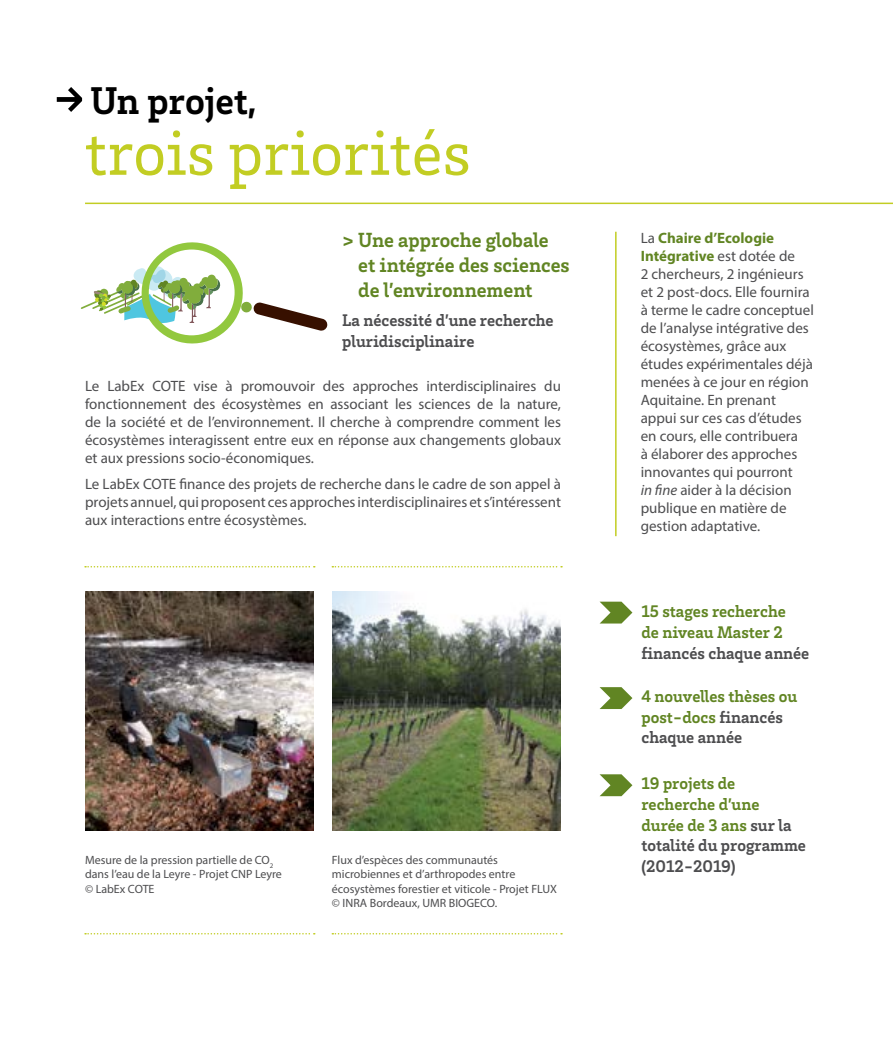
<style>
.page{position:relative;width:893px;height:1063px;background:#fff}
.page>*{position:absolute;margin:0;border:0;box-sizing:border-box;transform-origin:0 0}
.t1{font:65.55px "Brix Slab";color:#c2cd23}
.t2{font:700 39.6px "Brix Slab";color:#000}
.t3{font:700 21px/25.2px "Brix Slab";color:#618523}
.t4{font:700 17.25px/20.7px "Brix Slab";color:#618523}
.t5{font:700 17.25px/20.7px "Brix Slab";color:#4d4d4f}
.t6{font:15px/18px "Myriad Pro";color:#4d4d4f;text-align:justify}
.t7{font:12px/14.4px "Myriad Pro";color:#4d4d4f}
.s1{font-weight:700;color:#618523}
.s2{font-style:italic}
.s3{color:#4d4d4f}
</style>
<div class="page">
<svg style="left:600px;top:602px;width:32px;height:22px"></svg>
<svg style="left:600px;top:687px;width:32px;height:22px"></svg>
<svg style="left:600px;top:774px;width:32px;height:22px"></svg>
<svg style="left:57px;top:87px;width:25px;height:25px"></svg>
<hr style="left:85px;top:203px;width:808px;height:1px;background:#c2cd23">
<svg style="left:85px;top:566px;width:230px;height:2px"></svg>
<svg style="left:85px;top:933px;width:230px;height:2px"></svg>
<svg style="left:332px;top:566px;width:230px;height:2px"></svg>
<hr style="left:615px;top:232px;width:2px;height:304px;background:#c2cd23">
<svg style="left:332px;top:933px;width:230px;height:2px"></svg>
<img style="left:85px;top:592px;width:229px;height:238px">
<img style="left:332px;top:592px;width:229px;height:238px">
<svg style="left:80px;top:242px;width:248px;height:102px"></svg>
<h2 class="t2" style="left:91px;top:74px;width:167px">Un projet,</h2>
<h1 class="t1" style="left:85px;top:110px;width:387px">trois priorités</h1>
<h3 class="t3" style="left:358px;top:226px;width:213px;text-indent:-16px">&gt; Une approche globale et intégrée des sciences de l’environnement</h3>
<p class="t5" style="left:342px;top:310px;width:213px">La nécessité d’une recherche pluridisciplinaire</p>
<p class="t6" style="left:85px;top:376px;width:477px">Le LabEx COTE vise à promouvoir des approches interdisciplinaires du fonctionnement des écosystèmes en associant les sciences de la nature, de la société et de l’environnement. Il cherche à comprendre comment les écosystèmes interagissent entre eux en réponse aux changements globaux et aux pressions socio-économiques.</p>
<p class="t6" style="left:85px;top:475px;width:477px">Le LabEx COTE finance des projets de recherche dans le cadre de son appel à projets annuel, qui proposent ces approches interdisciplinaires et s’intéressent aux interactions entre écosystèmes.</p>
<p class="t7" style="left:85px;top:852px;width:198px">Mesure de la pression partielle de CO<sub>2 </sub>dans l’eau de la Leyre - Projet CNP Leyre © LabEx COTE</p>
<p class="t7" style="left:332px;top:852px;width:227px">Flux d’espèces des communautés microbiennes et d’arthropodes entre écosystèmes forestier et viticole - Projet FLUX © INRA Bordeaux, UMR BIOGECO.</p>
<p class="t6" style="left:641px;top:229px;width:175px;text-align:left">La <span class="s1">Chaire d’Ecologie<br>Intégrative</span> est dotée de<br>2 chercheurs, 2 ingénieurs et 2 post-docs. Elle fournira à terme le cadre conceptuel de l’analyse intégrative des écosystèmes, grâce aux études expérimentales déjà menées à ce jour en région<br>Aquitaine. En prenant appui sur ces cas d’études en cours, elle contribuera<br>à élaborer des approches innovantes qui pourront<br><span class="s2">in fine</span> aider à la décision publique en matière de gestion adaptative.</p>
<p class="t4" style="left:641px;top:600px;width:146px">15 stages recherche de niveau Master 2</p>
<p class="t5" style="left:641px;top:642px;width:169px">financés chaque année</p>
<p class="t4" style="left:641px;top:685px;width:157px">4 nouvelles thèses ou post-docs <span class="s3">financés chaque année</span></p>
<p class="t4" style="left:641px;top:772px;width:166px">19 projets de recherche d’une durée de 3 ans <span class="s3">sur la totalité du programme (2012-2019)</span></p>
</div>
